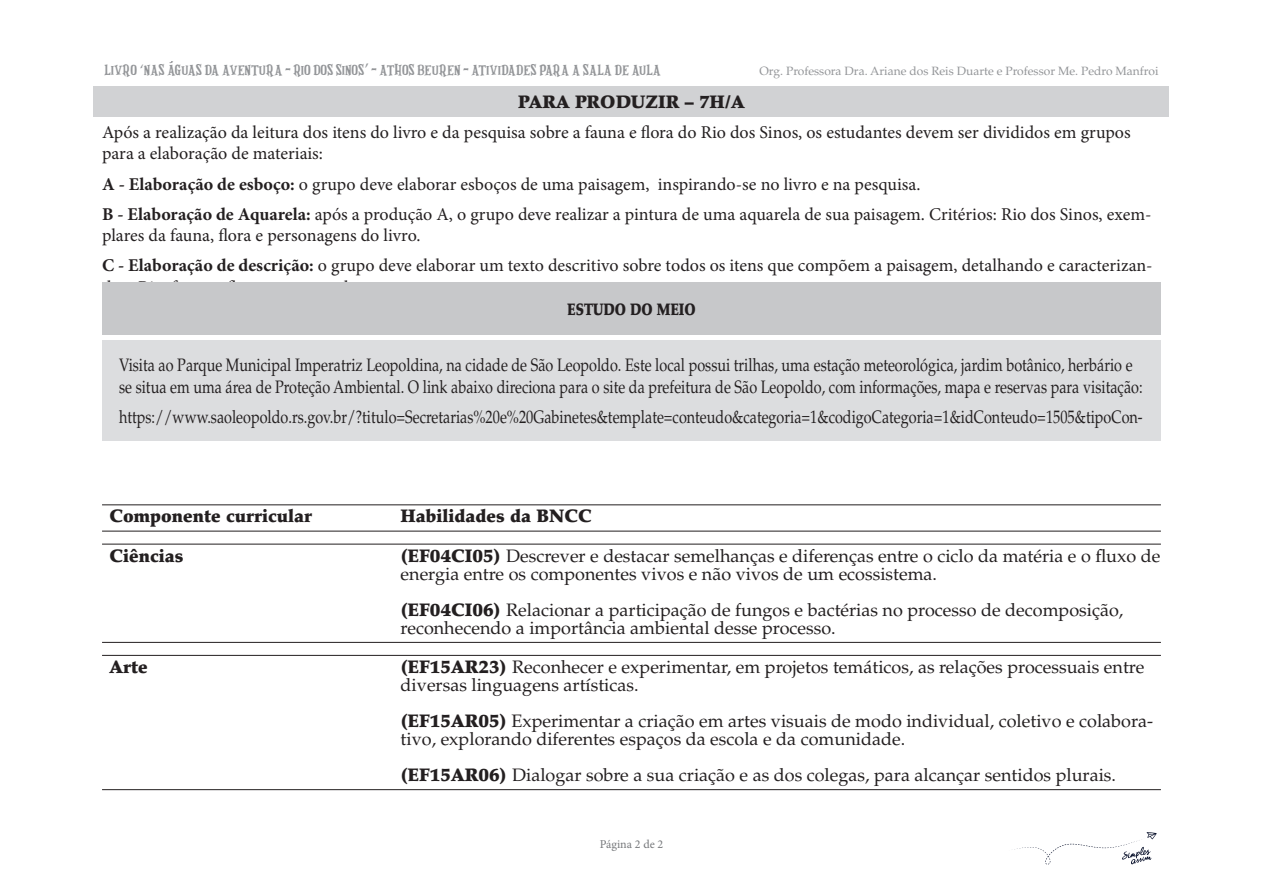
<style>
.page{position:relative;width:1263px;height:893px;background:#fff}
.page>*{position:absolute;margin:0;border:0;box-sizing:border-box;transform-origin:0 0}
.Tabela_final{font:18px/18px "Palatino LT Std";color:#231f20}
.t1{font:18px/21.6px "Minion Pro";color:#231f20}
.Tabela_final-2{font:18px/21.6px "Palatino LT Std";color:#231f20;scale:.8 1}
.Tabela_final-3{font:900 18px "Palatino LT Std";color:#231f20}
.Atividade{font:900 18px "Palatino LT Std";color:#231f20}
.t2{font:900 16.5px "Palatino LT Std";color:#231f20;scale:.8 1}
.Titulo{font:12px "Palatino LT Std";color:#939598}
.t3{font:12px "Minion Pro";color:#76787b}
.Titulo-2{font:10.5px "Magnificent Serif";color:#939598}
.s1{font-family:"Palatino LT Std";font-size:15px}
.s2{font-family:"Palatino LT Std";font-size:16.5px}
.s3{font-weight:700}
.s4{font-weight:900}
</style>
<div class="page">
<svg style="left:1014px;top:832px;width:143px;height:33px"></svg>
<div style="left:94px;top:86px;width:1075px;height:31px;background:#d1d2d4"></div>
<hr style="left:102px;top:504px;width:1059px;height:1px;background:#231f20">
<hr style="left:102px;top:531px;width:1059px;height:1px;background:#231f20">
<hr style="left:102px;top:544px;width:1059px;height:1px;background:#231f20">
<hr style="left:102px;top:642px;width:1059px;height:1px;background:#231f20">
<hr style="left:102px;top:655px;width:1059px;height:1px;background:#231f20">
<hr style="left:102px;top:789px;width:1059px;height:1px;background:#231f20">
<div style="left:102px;top:283px;width:1059px;height:52px;background:#c7c8ca"></div>
<div style="left:102px;top:340px;width:1059px;height:101px;background:#dcdddf"></div>
<p class="Titulo-2" style="left:104px;top:61px;width:558px">LIVRO <span class="s1">‘</span>NAS AGUAS DA AVENTURA - RIO DOS SINOS<span class="s2">’</span> - ATHOS BEUREN - ATIVIDADES PARA A SALA DE AULA</p>
<p class="Titulo" style="left:759px;top:64px;width:400px">Org. Professora Dra. Ariane dos Reis Duarte e Professor Me. Pedro Manfroi</p>
<p class="Atividade" style="left:518px;top:91px;width:228px">PARA PRODUZIR – 7H/A</p>
<p class="t1" style="left:102px;top:121px;width:1030px">Após a realização da leitura dos itens do livro e da pesquisa sobre a fauna e flora do Rio dos Sinos, os estudantes devem ser divididos em grupos para a elaboração de materiais:</p>
<p class="t1" style="left:102px;top:173px;width:820px"><span class="s3">A - Elaboração de esboço:</span> o grupo deve elaborar esboços de uma paisagem, inspirando-se no livro e na pesquisa.</p>
<p class="t1" style="left:102px;top:203px;width:1051px"><span class="s3">B - Elaboração de Aquarela:</span> após a produção A, o grupo deve realizar a pintura de uma aquarela de sua paisagem. Critérios: Rio dos Sinos, exem&shy;plares da fauna, flora e personagens do livro.</p>
<p class="t1" style="left:102px;top:255px;width:1052px"><span class="s3">C - Elaboração de descrição:</span> o grupo deve elaborar um texto descritivo sobre todos os itens que compõem a paisagem, detalhando e caracterizan-</p>
<p class="t2" style="left:567px;top:299px;width:162px">ESTUDO DO MEIO</p>
<p class="Tabela_final-2" style="left:119px;top:355px;width:1281px">Visita ao Parque Municipal Imperatriz Leopoldina, na cidade de São Leopoldo. Este local possui trilhas, uma estação meteorológica, jardim botânico, herbário e se situa em uma área de Proteção Ambiental. O link abaixo direciona para o site da prefeitura de São Leopoldo, com informações, mapa e reservas para visitação:</p>
<p class="Tabela_final-2" style="left:119px;top:406px;width:1281px">https://www.saoleopoldo.rs.gov.br/?titulo=Secretarias%20e%20Gabinetes&amp;template=conteudo&amp;categoria=1&amp;codigoCategoria=1&amp;idConteudo=1505&amp;tipoCon-</p>
<p class="Tabela_final-3" style="left:110px;top:505px;width:204px">Componente curricular</p>
<p class="Tabela_final-3" style="left:401px;top:505px;width:193px">Habilidades da BNCC</p>
<p class="Tabela_final-3" style="left:110px;top:544px;width:75px">Ciências</p>
<p class="Tabela_final" style="left:401px;top:547px;width:761px"><span class="s4">(EF04CI05)</span> Descrever e destacar semelhanças e diferenças entre o ciclo da matéria e o fluxo de energia entre os componentes vivos e não vivos de um ecossistema.</p>
<p class="Tabela_final" style="left:401px;top:601px;width:724px"><span class="s4">(EF04CI06)</span> Relacionar a participação de fungos e bactérias no processo de decomposição, reconhecendo a importância ambiental desse processo.</p>
<p class="Tabela_final-3" style="left:110px;top:656px;width:40px">Arte</p>
<p class="Tabela_final" style="left:401px;top:658px;width:745px"><span class="s4">(EF15AR23)</span> Reconhecer e experimentar, em projetos temáticos, as relações processuais entre diversas linguagens artísticas.</p>
<p class="Tabela_final" style="left:401px;top:712px;width:754px"><span class="s4">(EF15AR05)</span> Experimentar a criação em artes visuais de modo individual, coletivo e colabora&shy;tivo, explorando diferentes espaços da escola e da comunidade.</p>
<p class="Tabela_final" style="left:401px;top:766px;width:717px"><span class="s4">(EF15AR06)</span> Dialogar sobre a sua criação e as dos colegas, para alcançar sentidos plurais.</p>
<p class="t3" style="left:600px;top:836px;width:65px">Página 2 de 2</p>
</div>
